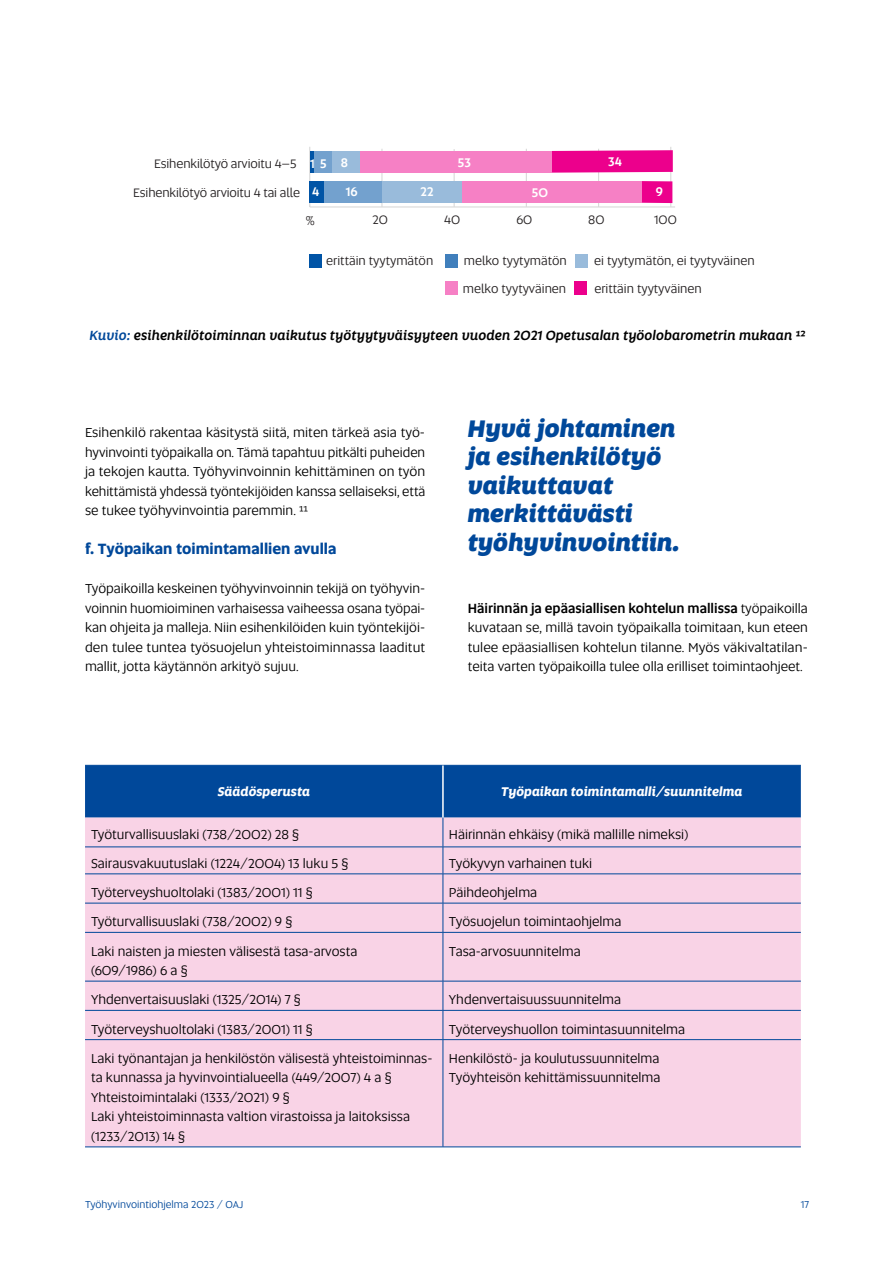
<style>
.page{position:relative;width:893px;height:1263px;background:#fff}
.page>*{position:absolute;margin:0;border:0;box-sizing:border-box;transform-origin:0 0}
.t1{font:italic 800 24px/28.5px "Altis";color:#00489a}
.t2{font:700 15px "Altis";color:#00489a}
.t3{font:13.5px/19.5px "Altis";color:#000}
.t4{font:italic 500 13.5px "Altis";color:#000}
.t5{font:12.75px "Altis";color:#231f20}
.t6{font:italic 700 12.75px "Altis";color:#fff}
.t7{font:500 12.75px "Altis";color:#fff}
.t8{font:10.5px "Altis";color:#00489a}
.s1{color:#00489a}
.s2{font-weight:500}
</style>
<div class="page">
<div style="left:309px;top:254px;width:13px;height:14px;background:#0054a6"></div>
<hr style="left:310px;top:206px;width:365px;height:2px;background:#d9d9d9">
<hr style="left:381px;top:149px;width:1px;height:58px;background:#d9d9d9">
<hr style="left:454px;top:149px;width:1px;height:58px;background:#d9d9d9">
<hr style="left:526px;top:149px;width:1px;height:58px;background:#d9d9d9">
<hr style="left:598px;top:149px;width:1px;height:58px;background:#d9d9d9">
<hr style="left:670px;top:147px;width:1px;height:60px;background:#d9d9d9">
<hr style="left:309px;top:147px;width:1px;height:60px;background:#d9d9d9">
<svg style="left:552px;top:150px;width:121px;height:23px;background:#ed0e92"></svg>
<div style="left:642px;top:181px;width:30px;height:22px;background:#ec008c"></div>
<div style="left:360px;top:151px;width:192px;height:22px;background:#f680c5"></div>
<div style="left:461px;top:181px;width:181px;height:22px;background:#f680c5"></div>
<div style="left:331px;top:151px;width:29px;height:22px;background:#99bbdb"></div>
<div style="left:382px;top:181px;width:79px;height:22px;background:#99bbdb"></div>
<div style="left:313px;top:151px;width:18px;height:22px;background:#73a1ce"></div>
<div style="left:324px;top:181px;width:58px;height:22px;background:#73a1ce"></div>
<hr style="left:310px;top:151px;width:3px;height:22px;background:#0054a6">
<div style="left:310px;top:181px;width:14px;height:22px;background:#0054a6"></div>
<div style="left:445px;top:254px;width:13px;height:14px;background:#407fbc"></div>
<div style="left:575px;top:254px;width:13px;height:14px;background:#99bbdb"></div>
<div style="left:445px;top:281px;width:13px;height:14px;background:#f680c5"></div>
<div style="left:574px;top:281px;width:13px;height:14px;background:#ec008c"></div>
<div style="left:85px;top:933px;width:716px;height:213px;background:#f9d3e6"></div>
<hr style="left:85px;top:1146px;width:358px;height:1px;background:#00489a">
<hr style="left:443px;top:1146px;width:358px;height:1px;background:#00489a">
<svg style="left:85px;top:765px;width:716px;height:167px;background:#a6a4cc"></svg>
<hr style="left:85px;top:932px;width:358px;height:1px;background:#00489a">
<hr style="left:443px;top:932px;width:358px;height:1px;background:#00489a">
<hr style="left:443px;top:932px;width:1px;height:49px;background:#00489a">
<hr style="left:85px;top:981px;width:358px;height:1px;background:#00489a">
<hr style="left:443px;top:981px;width:358px;height:1px;background:#00489a">
<hr style="left:85px;top:1010px;width:358px;height:1px;background:#00489a">
<hr style="left:443px;top:1010px;width:358px;height:1px;background:#00489a">
<svg style="left:443px;top:981px;width:1px;height:58px"></svg>
<hr style="left:85px;top:1039px;width:358px;height:1px;background:#00489a">
<hr style="left:443px;top:1039px;width:358px;height:1px;background:#00489a">
<hr style="left:443px;top:1040px;width:1px;height:107px;background:#00489a">
<p class="t5" style="left:154px;top:155px;width:144px">Esihenkilötyö arvioitu 4–5</p>
<p class="t5" style="left:133px;top:184px;width:168px">Esihenkilötyö arvioitu 4 tai alle</p>
<p class="t7" style="left:310px;top:154px;width:40px">15 8</p>
<p class="t7" style="left:458px;top:153px;width:15px">53</p>
<p class="t7" style="left:608px;top:152px;width:15px">34</p>
<p class="t7" style="left:312px;top:182px;width:9px">4</p>
<p class="t7" style="left:346px;top:182px;width:13px">16</p>
<p class="t7" style="left:421px;top:182px;width:14px">22</p>
<p class="t7" style="left:532px;top:184px;width:18px">50</p>
<p class="t7" style="left:656px;top:182px;width:9px">9</p>
<p class="t5" style="left:306px;top:211px;width:10px">%</p>
<p class="t5" style="left:373px;top:211px;width:17px">20</p>
<p class="t5" style="left:444px;top:211px;width:18px">40</p>
<p class="t5" style="left:516px;top:211px;width:17px">60</p>
<p class="t5" style="left:588px;top:211px;width:18px">80</p>
<p class="t5" style="left:654px;top:211px;width:24px">100</p>
<p class="t5" style="left:326px;top:251px;width:109px">erittäin tyytymätön</p>
<p class="t5" style="left:464px;top:252px;width:105px">melko tyytymätön</p>
<p class="t5" style="left:594px;top:251px;width:162px">ei tyytymätön, ei tyytyväinen</p>
<p class="t5" style="left:463px;top:280px;width:105px">melko tyytyväinen</p>
<p class="t5" style="left:594px;top:280px;width:109px">erittäin tyytyväinen</p>
<p class="t4" style="left:90px;top:325px;width:717px"><span class="s1">Kuvio:</span> esihenkilötoiminnan vaikutus työtyytyväisyyteen vuoden 2021 Opetusalan työolobarometrin mukaan 12</p>
<p class="t3" style="left:85px;top:422px;width:342px">Esihenkilö rakentaa käsitystä siitä, miten tärkeä asia työ&shy;hyvinvointi työpaikalla on. Tämä tapahtuu pitkälti puheiden ja tekojen kautta. Työhyvinvoinnin kehittäminen on työn kehittämistä yhdessä työntekijöiden kanssa sellaiseksi, että se tukee työhyvinvointia paremmin. 11</p>
<p class="t2" style="left:85px;top:538px;width:253px">f. Työpaikan toimintamallien avulla</p>
<p class="t3" style="left:85px;top:578px;width:342px;text-align:justify">Työpaikoilla keskeinen työhyvinvoinnin tekijä on työhyvin&shy;voinnin huomioiminen varhaisessa vaiheessa osana työpai&shy;kan ohjeita ja malleja. Niin esihenkilöiden kuin työntekijöi&shy;den tulee tuntea työsuojelun yhteistoiminnassa laaditut mallit, jotta käytännön arkityö sujuu.</p>
<h1 class="t1" style="left:468px;top:413px;width:213px">Hyvä johtaminen ja esihenkilötyö vaikuttavat merkittävästi työhyvinvointiin.</h1>
<p class="t3" style="left:468px;top:598px;width:342px;text-align:justify"><span class="s2">Häirinnän ja epäasiallisen kohtelun mallissa</span> työpaikoilla kuvataan se, millä tavoin työpaikalla toimitaan, kun eteen tulee epäasiallisen kohtelun tilanne. Myös väkivaltatilan&shy;teita varten työpaikoilla tulee olla erilliset toimintaohjeet.</p>
<p class="t6" style="left:218px;top:782px;width:94px">Säädösperusta</p>
<p class="t6" style="left:501px;top:782px;width:243px">Työpaikan toimintamalli/suunnitelma</p>
<p class="t3" style="left:91px;top:824px;width:210px">Työturvallisuuslaki (738/2002) 28 §</p>
<p class="t3" style="left:449px;top:824px;width:241px">Häirinnän ehkäisy (mikä mallille nimeksi)</p>
<p class="t3" style="left:91px;top:853px;width:259px">Sairausvakuutuslaki (1224/2004) 13 luku 5 §</p>
<p class="t3" style="left:449px;top:853px;width:145px">Työkyvyn varhainen tuki</p>
<p class="t3" style="left:91px;top:882px;width:223px">Työterveyshuoltolaki (1383/2001) 11 §</p>
<p class="t3" style="left:449px;top:882px;width:90px">Päihdeohjelma</p>
<p class="t3" style="left:91px;top:911px;width:203px">Työturvallisuuslaki (738/2002) 9 §</p>
<p class="t3" style="left:449px;top:911px;width:174px">Työsuojelun toimintaohjelma</p>
<p class="t3" style="left:91px;top:941px;width:268px">Laki naisten ja miesten välisestä tasa-arvosta (609/1986) 6 a §</p>
<p class="t3" style="left:449px;top:941px;width:133px">Tasa-arvosuunnitelma</p>
<p class="t3" style="left:91px;top:989px;width:211px">Yhdenvertaisuuslaki (1325/2014) 7 §</p>
<p class="t3" style="left:449px;top:989px;width:174px">Yhdenvertaisuussuunnitelma</p>
<p class="t3" style="left:91px;top:1019px;width:223px">Työterveyshuoltolaki (1383/2001) 11 §</p>
<p class="t3" style="left:449px;top:1019px;width:238px">Työterveyshuollon toimintasuunnitelma</p>
<p class="t3" style="left:91px;top:1048px;width:343px">Laki työnantajan ja henkilöstön välisestä yhteistoiminnas&shy;ta kunnassa ja hyvinvointialueella (449/2007) 4 a § Yhteistoimintalaki (1333/2021) 9 §<br>Laki yhteistoiminnasta valtion virastoissa ja laitoksissa (1233/2013) 14 §</p>
<p class="t3" style="left:449px;top:1048px;width:213px">Henkilöstö- ja koulutussuunnitelma<br>Työyhteisön kehittämissuunnitelma</p>
<p class="t8" style="left:85px;top:1197px;width:160px">Työhyvinvointiohjelma 2023 / OAJ</p>
<p class="t8" style="left:801px;top:1197px;width:9px">17</p>
</div>
